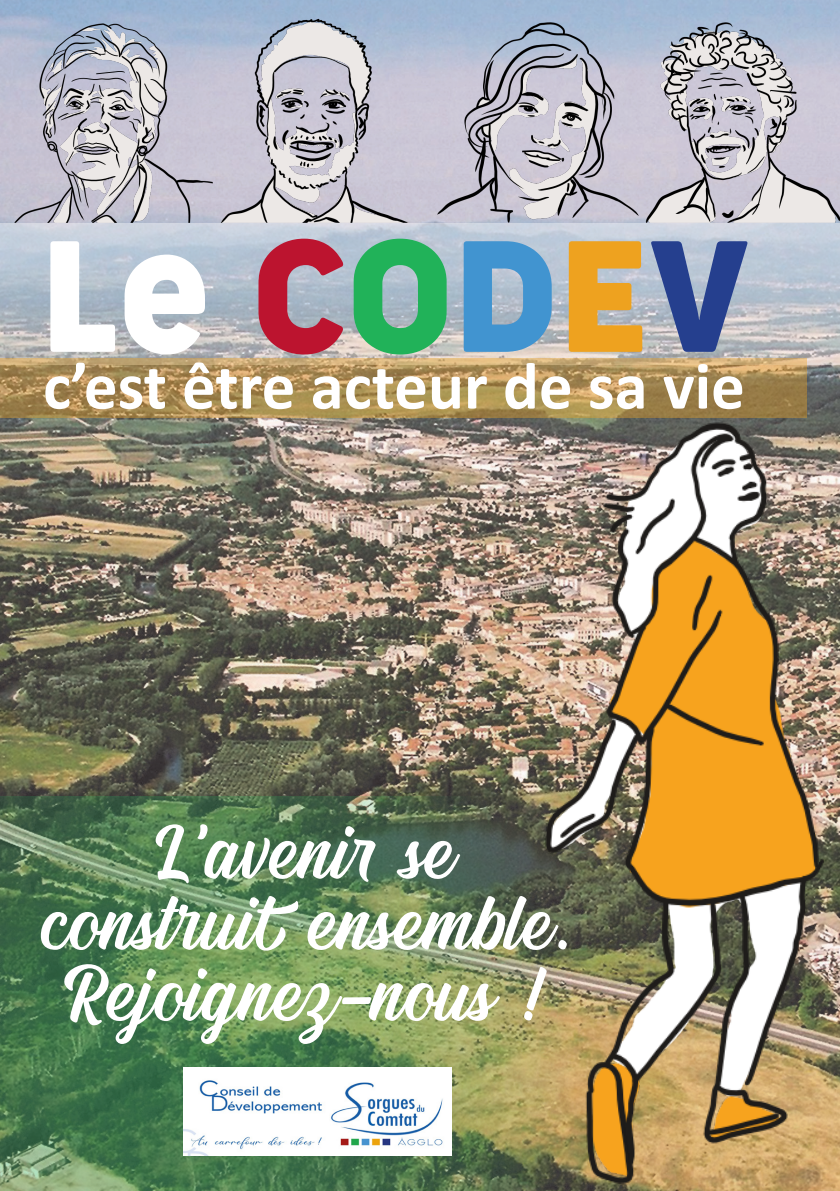
<style>
.page{position:relative;width:840px;height:1191px;background:#fff}
.page>*{position:absolute;margin:0;border:0;box-sizing:border-box;transform-origin:0 0}
.t1{font:148.8px "Cocogoose Narrow Trial";color:#fff}
.t2{font:97.4px/71px "Michland";color:#fff;text-align:center}
.t3{font:700 67px "Calibri";color:#fff}
.s1{color:#bc142f}
.s2{color:#21b259}
.s3{color:#4194d0}
.s4{color:#eea21f}
.s5{color:#253f8e}
</style>
<div class="page">
<img style="left:0;top:0;width:839px;height:796px">
<img style="left:0;top:10px;width:638px;height:213px">
<img style="left:631px;top:10px;width:208px;height:212px">
<svg style="left:0;top:796px;width:268px;height:395px;background:#507f52"></svg>
<svg style="left:0;top:223px;width:839px;height:141px;background:#bac1cb"></svg>
<svg style="left:0;top:359px;width:806px;height:59px;background:#b2925c"></svg>
<img style="left:268px;top:383px;width:571px;height:808px">
<img style="left:183px;top:1067px;width:268px;height:88px">
<p class="t1" style="left:39px;top:197px;width:711px">Le <span class="s1">C</span><span class="s2">O</span><span class="s3">D</span><span class="s4">E</span><span class="s5">V</span></p>
<p class="t3" style="left:43px;top:339px;width:703px">c’est être acteur de sa vie</p>
<p class="t2" style="left:43px;top:825px;width:527px">L’avenir se construit ensemble.</p>
<p class="t2" style="left:63px;top:967px;width:487px">Rejoignez-nous !</p>
</div>
